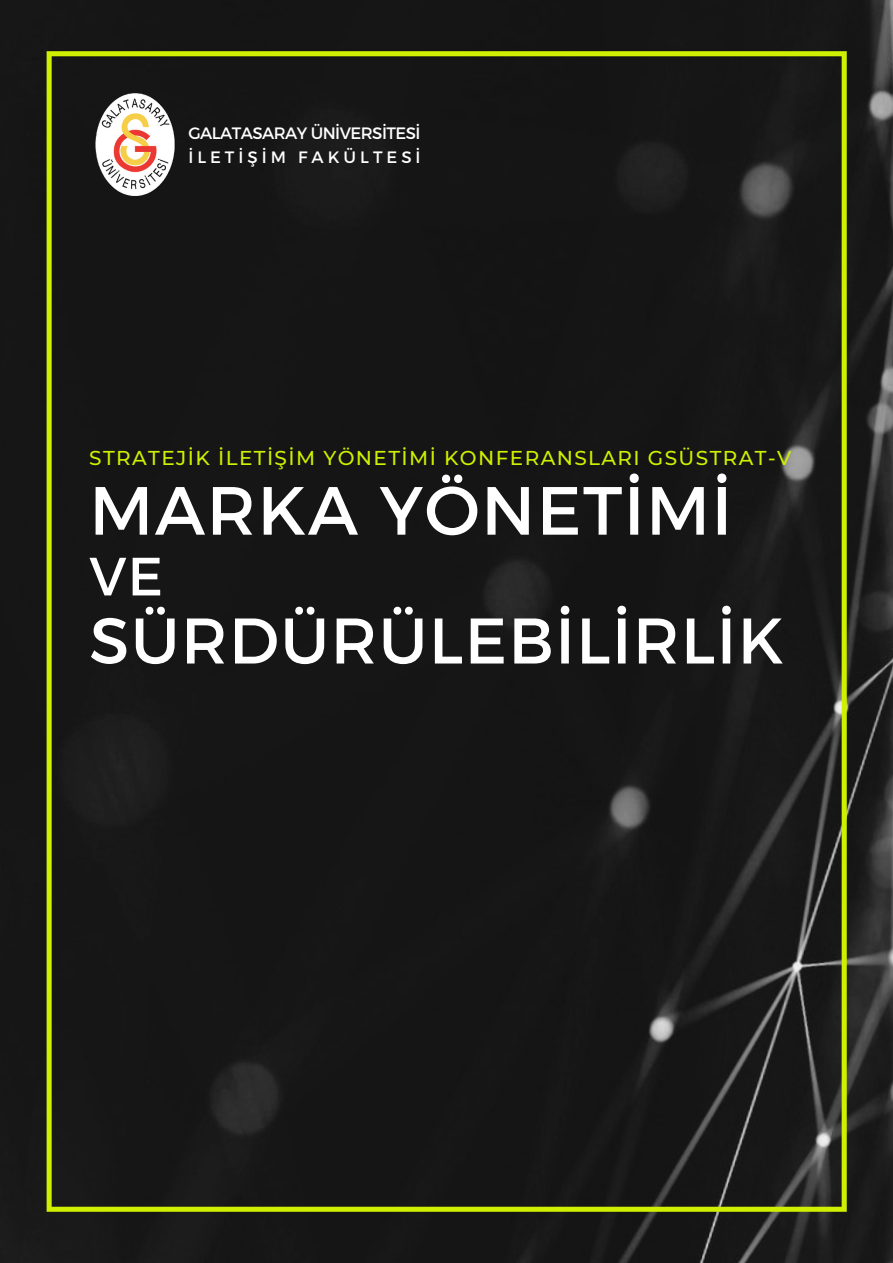
<style>
.page{position:relative;width:893px;height:1263px;background:#fff}
.page>*{position:absolute;margin:0;border:0;box-sizing:border-box;transform-origin:0 0}
.t1{font:68.03px "Kief Montaser Regular";letter-spacing:.025em;color:#fff}
.t2{font:64.28px "Kief Montaser Regular";letter-spacing:.025em;color:#fff}
.t3{font:53.78px "Kief Montaser Regular";color:#fff}
.t4{font:500 20.02px "Montserrat";letter-spacing:.07em;color:#cff000}
.t5{font:16.5px/23.1px "Montserrat";letter-spacing:-.03em;color:#fff}
</style>
<div class="page">
<img style="left:0;top:0;width:893px;height:1263px">
<div style="left:47px;top:51px;width:799px;height:1161px;background:#161616"></div>
<img style="left:89px;top:89px;width:91px;height:111px">
<p class="t5" style="left:188px;top:121px;width:234px">GALATASARAY ÜNİVERSİTESİ<br>İLETİŞİM FAKÜLTESİ</p>
<p class="t4" style="left:89px;top:445px;width:703px">STRATEJİK İLETİŞİM YÖNETİMİ KONFERANSLARI GSÜSTRAT-V</p>
<h1 class="t1" style="left:89px;top:469px;width:644px">MARKA YÖNETİMİ</h1>
<h3 class="t3" style="left:89px;top:543px;width:75px">VE</h3>
<h2 class="t2" style="left:89px;top:601px;width:696px">SÜRDÜRÜLEBİLİRLİK</h2>
</div>
